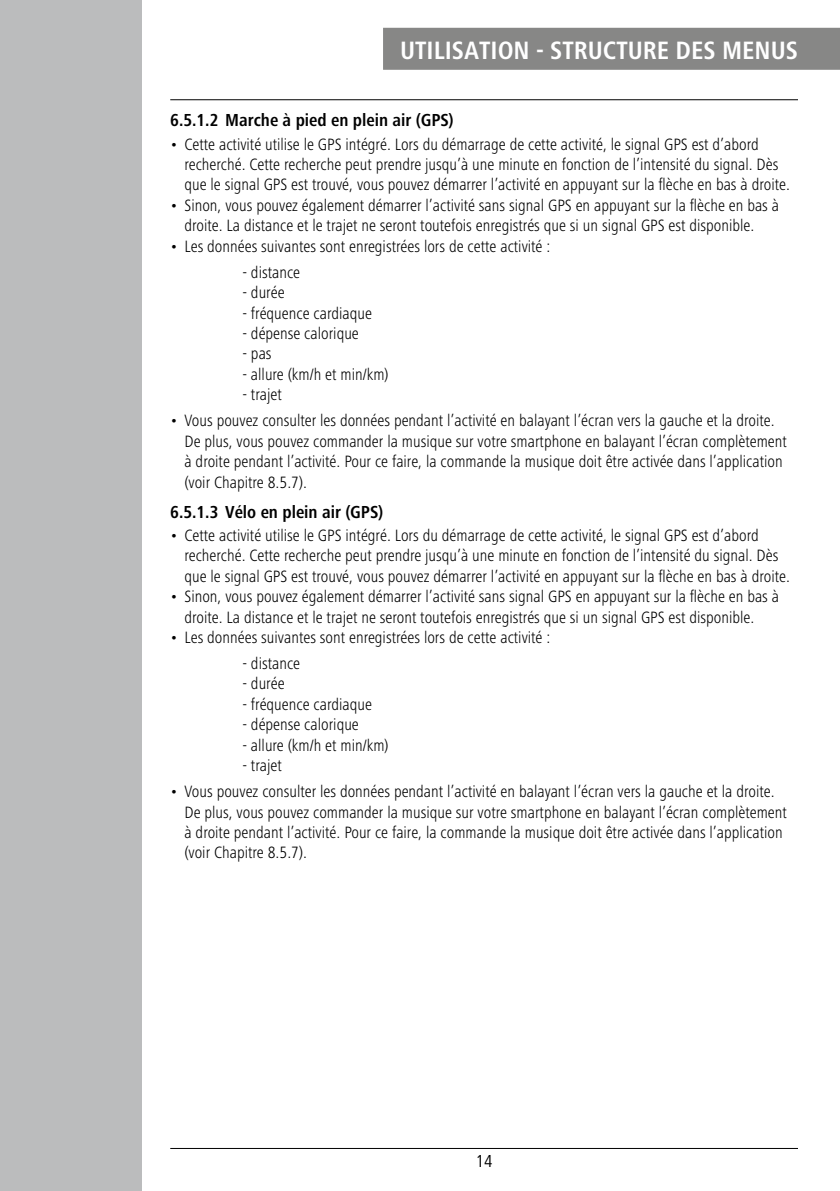
<style>
.page{position:relative;width:840px;height:1191px;background:#fff}
.page>*{position:absolute;margin:0;border:0;box-sizing:border-box;transform-origin:0 0}
.t1{font:700 condensed 26px "Frutiger Next LTW1 G";color:#fff}
.t2{font:700 condensed 18px "Frutiger Next LTW1 G";color:#000}
.t3{font:condensed 18px "Frutiger Next LTW1 G";color:#000}
.t4{font:300 condensed 17px/20.4px "Frutiger Next LTW1 G";color:#000}
</style>
<div class="page">
<div style="left:0;top:0;width:142px;height:1191px;background:#bbbcbd"></div>
<hr style="left:170px;top:99px;width:627px;height:1px;background:#000">
<hr style="left:170px;top:1148px;width:627px;height:1px;background:#000">
<div style="left:383px;top:28px;width:456px;height:42px;background:#878786"></div>
<h1 class="t1" style="left:400px;top:36px;width:56px">Uti lisati</h1>
<h1 class="t1" style="left:497px;top:36px;width:79px">on - Structure</h1>
<h1 class="t1" style="left:675px;top:36px;width:14px">des</h1>
<h1 class="t1" style="left:721px;top:36px;width:62px">menus</h1>
<p class="t2" style="left:170px;top:110px;width:285px">6.5.1.2 Marche à pied en plein air (GPS)</p>
<p class="t4" style="left:184px;top:134px;width:606px;text-indent:-14px">• Cette activité utilise le GPS intégré. Lors du démarrage de cette activité, le signal GPS est d’abord recherché. Cette recherche peut prendre jusqu’à une minute en fonction de l’intensité du signal. Dès que le signal GPS est trouvé, vous pouvez démarrer l’activité en appuyant sur la flèche en bas à droite.</p>
<p class="t4" style="left:184px;top:195px;width:596px;text-indent:-14px">• Sinon, vous pouvez également démarrer l’activité sans signal GPS en appuyant sur la flèche en bas à droite. La distance et le trajet ne seront toutefois enregistrés que si un signal GPS est disponible.</p>
<p class="t4" style="left:170px;top:236px;width:381px">• Les données suivantes sont enregistrées lors de cette activité :</p>
<p class="t4" style="left:242px;top:262px;width:59px">- distance</p>
<p class="t4" style="left:242px;top:282px;width:44px">- durée</p>
<p class="t4" style="left:242px;top:303px;width:131px">- fréquence cardiaque</p>
<p class="t4" style="left:242px;top:323px;width:118px">- dépense calorique</p>
<p class="t4" style="left:242px;top:343px;width:31px">- pas</p>
<p class="t4" style="left:242px;top:364px;width:148px">- allure (km/h et min/km)</p>
<p class="t4" style="left:242px;top:384px;width:41px">- trajet</p>
<p class="t4" style="left:184px;top:410px;width:603px;text-indent:-14px">• Vous pouvez consulter les données pendant l’activité en balayant l’écran vers la gauche et la droite.<br>De plus, vous pouvez commander la musique sur votre smartphone en balayant l’écran complètement à droite pendant l’activité. Pour ce faire, la commande la musique doit être activée dans l’application (voir Chapitre 8.5.7).</p>
<p class="t2" style="left:170px;top:501px;width:214px">6.5.1.3 Vélo en plein air (GPS)</p>
<p class="t4" style="left:184px;top:525px;width:606px;text-indent:-14px">• Cette activité utilise le GPS intégré. Lors du démarrage de cette activité, le signal GPS est d’abord recherché. Cette recherche peut prendre jusqu’à une minute en fonction de l’intensité du signal. Dès que le signal GPS est trouvé, vous pouvez démarrer l’activité en appuyant sur la flèche en bas à droite.</p>
<p class="t4" style="left:184px;top:586px;width:596px;text-indent:-14px">• Sinon, vous pouvez également démarrer l’activité sans signal GPS en appuyant sur la flèche en bas à droite. La distance et le trajet ne seront toutefois enregistrés que si un signal GPS est disponible.</p>
<p class="t4" style="left:170px;top:627px;width:381px">• Les données suivantes sont enregistrées lors de cette activité :</p>
<p class="t4" style="left:242px;top:653px;width:59px">- distance</p>
<p class="t4" style="left:242px;top:673px;width:44px">- durée</p>
<p class="t4" style="left:242px;top:694px;width:131px">- fréquence cardiaque</p>
<p class="t4" style="left:242px;top:714px;width:118px">- dépense calorique</p>
<p class="t4" style="left:242px;top:734px;width:148px">- allure (km/h et min/km)</p>
<p class="t4" style="left:242px;top:755px;width:41px">- trajet</p>
<p class="t4" style="left:184px;top:781px;width:603px;text-indent:-14px">• Vous pouvez consulter les données pendant l’activité en balayant l’écran vers la gauche et la droite.<br>De plus, vous pouvez commander la musique sur votre smartphone en balayant l’écran complètement à droite pendant l’activité. Pour ce faire, la commande la musique doit être activée dans l’application (voir Chapitre 8.5.7).</p>
<p class="t3" style="left:475px;top:1151px;width:18px">14</p>
</div>
